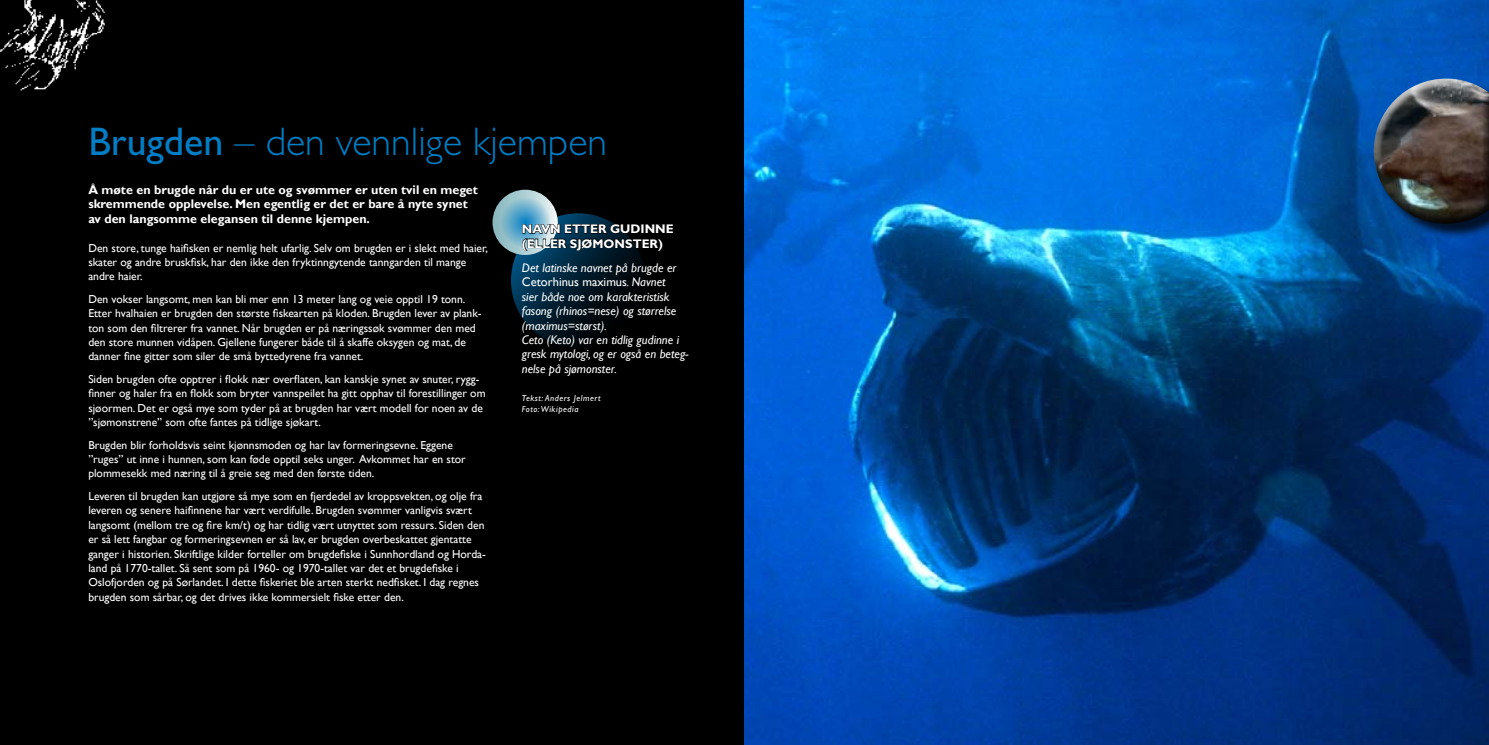
<style>
.page{position:relative;width:1489px;height:745px;background:#fff}
.page>*{position:absolute;margin:0;border:0;box-sizing:border-box;transform-origin:0 0}
.t1{font:300 40px "Gill Sans";color:#007dc5}
.t2{font:italic 12.5px/14.4px "Gill Sans";color:#fff}
.t3{font:700 12.5px/14.4px "Gill Sans";color:#fff}
.t4{font:700 12.5px/14.4px "Gill Sans";color:#fff}
.t5{font:11.5px/14.4px "Gill Sans";color:#fff}
.t6{font:italic 8.75px/11.2px "Gill Sans";letter-spacing:.06em;color:#fff}
.s1{font-weight:400}
.s2{font-style:normal}
</style>
<div class="page">
<div style="left:0;top:0;width:747px;height:744px;background:#000"></div>
<svg style="left:511px;top:213px;width:134px;height:135px"></svg>
<svg style="left:492px;top:189px;width:65px;height:66px"></svg>
<svg style="left:499px;top:197px;width:51px;height:51px;background:#73b2ce"></svg>
<img style="left:0;top:0;width:105px;height:91px">
<svg style="left:522px;top:224px;width:116px;height:27px"></svg>
<img style="left:744px;top:0;width:744px;height:744px">
<div style="left:1375px;top:81px;width:113px;height:158px;background:#000;opacity:.75"></div>
<div style="left:1364px;top:77px;width:124px;height:113px;background:#fff;opacity:.75"></div>
<div style="left:1374px;top:87px;width:114px;height:138px;background:#000;opacity:.75"></div>
<h1 class="t1" style="left:88px;top:119px;width:520px"><span class="s1">Brugden</span> – den vennlige kjempen</h1>
<p class="t3" style="left:88px;top:183px;width:391px">Å møte en brugde når du er ute og svømmer er uten tvil en meget skremmende opplevelse. Men egentlig er det er bare å nyte synet av den langsomme elegansen til denne kjempen.</p>
<p class="t5" style="left:88px;top:240px;width:401px">Den store, tunge haifisken er nemlig helt ufarlig. Selv om brugden er i slekt med haier, skater og andre bruskfisk, har den ikke den fryktinngytende tanngarden til mange andre haier.</p>
<p class="t5" style="left:88px;top:292px;width:395px">Den vokser langsomt, men kan bli mer enn 13 meter lang og veie opptil 19 tonn.<br>Etter hvalhaien er brugden den største fiskearten på kloden. Brugden lever av plank&shy;ton som den filtrerer fra vannet. Når brugden er på næringssøk svømmer den med den store munnen vidåpen. Gjellene fungerer både til å skaffe oksygen og mat, de danner fine gitter som siler de små byttedyrene fra vannet.</p>
<p class="t5" style="left:88px;top:372px;width:399px">Siden brugden ofte opptrer i flokk nær overflaten, kan kanskje synet av snuter, rygg&shy;finner og haler fra en flokk som bryter vannspeilet ha gitt opphav til forestillinger om sjøormen. Det er også mye som tyder på at brugden har vært modell for noen av de ”sjømonstrene” som ofte fantes på tidlige sjøkart.</p>
<p class="t5" style="left:88px;top:437px;width:379px">Brugden blir forholdsvis seint kjønnsmoden og har lav formeringsevne. Eggene ”ruges” ut inne i hunnen, som kan føde opptil seks unger. Avkommet har en stor plommesekk med næring til å greie seg med den første tiden.</p>
<p class="t5" style="left:88px;top:489px;width:399px">Leveren til brugden kan utgjøre så mye som en fjerdedel av kroppsvekten, og olje fra leveren og senere haifinnene har vært verdifulle. Brugden svømmer vanligvis svært langsomt (mellom tre og fire km/t) og har tidlig vært utnyttet som ressurs. Siden den er så lett fangbar og formeringsevnen er så lav, er brugden overbeskattet gjentatte ganger i historien. Skriftlige kilder forteller om brugdefiske i Sunnhordland og Horda&shy;land på 1770-tallet. Så sent som på 1960- og 1970-tallet var det et brugdefiske i Oslofjorden og på Sørlandet. I dette fiskeriet ble arten sterkt nedfisket. I dag regnes brugden som sårbar, og det drives ikke kommersielt fiske etter den.</p>
<p class="t4" style="left:522px;top:221px;width:153px">NAVN ETTER GUDINNE (ELLER SJØMONSTER)</p>
<p class="t2" style="left:522px;top:261px;width:168px">Det latinske navnet på brugde er<br><span class="s2">Cetorhinus maximus</span>. Navnet<br>sier både noe om karakteristisk fasong (rhinos=nese) og størrelse (maximus=størst).<br>Ceto (Keto) var en tidlig gudinne i gresk mytologi, og er også en beteg&shy;nelse på sjømonster.</p>
<p class="t6" style="left:522px;top:392px;width:80px">Tekst: Anders Jelmert<br>Foto: Wikipedia</p>
</div>
